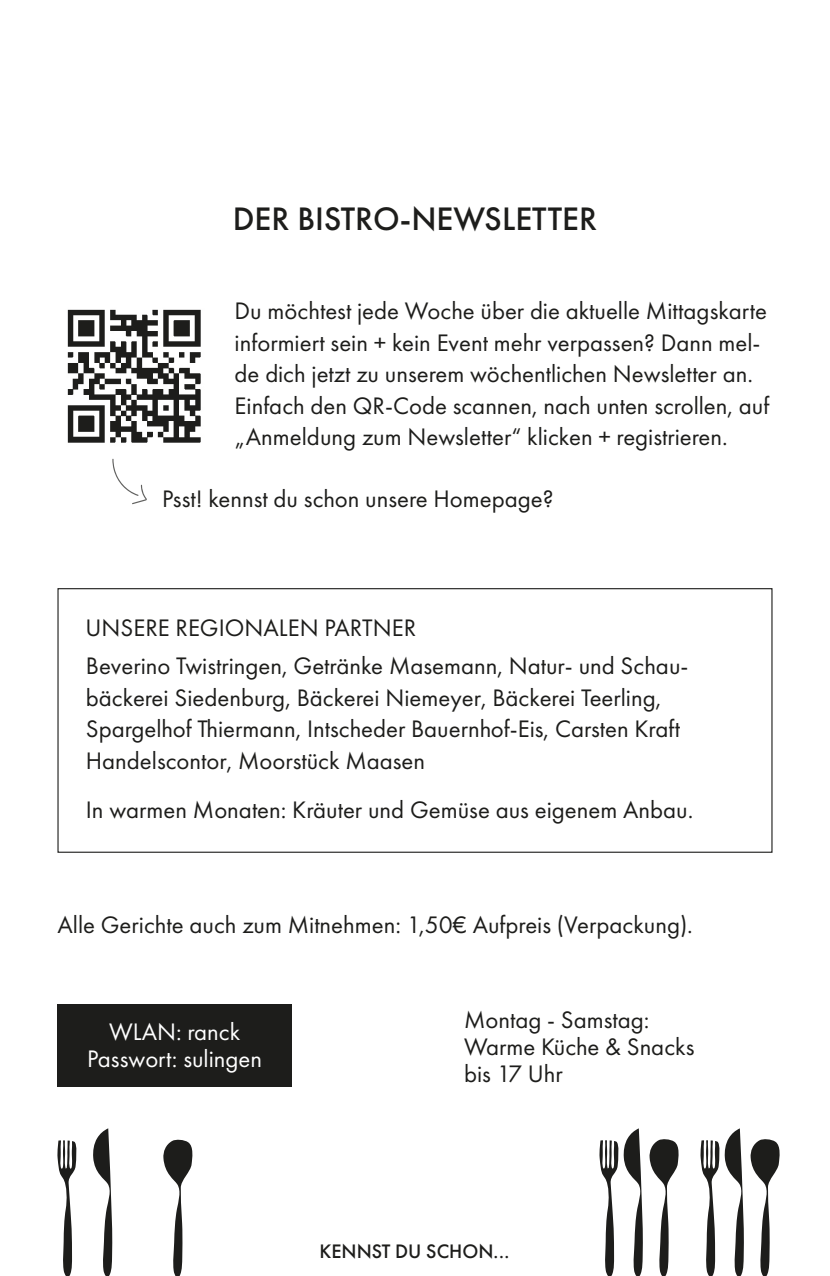
<style>
.page{position:relative;width:830px;height:1276px;background:#fff}
.page>*{position:absolute;margin:0;border:0;box-sizing:border-box;transform-origin:0 0}
.t1{font:500 33.75px "Futura PT";color:#1d1d1b}
.t2{font:24.75px/31.5px "Futura PT";color:#1d1d1b}
.t3{font:24.75px/27px "Futura PT";color:#fff;text-align:center}
.t4{font:500 20.25px "Futura PT";color:#1d1d1b}
</style>
<div class="page">
<svg style="left:93px;top:1128px;width:19px;height:148px"></svg>
<svg style="left:163px;top:1139px;width:30px;height:137px"></svg>
<svg style="left:57px;top:1140px;width:20px;height:136px"></svg>
<svg style="left:649px;top:1139px;width:30px;height:137px"></svg>
<svg style="left:599px;top:1128px;width:43px;height:148px"></svg>
<svg style="left:750px;top:1139px;width:30px;height:137px"></svg>
<svg style="left:700px;top:1128px;width:43px;height:148px"></svg>
<div style="left:57px;top:1004px;width:235px;height:82px;background:#1d1d1b"></div>
<div style="left:57px;top:588px;width:715px;height:265px;border:1px solid #1d1d1b"></div>
<img style="left:67px;top:309px;width:134px;height:134px">
<svg style="left:112px;top:459px;width:35px;height:45px"></svg>
<p class="t1" style="left:233px;top:198px;width:365px">DER BISTRO-NEWSLETTER</p>
<p class="t2" style="left:234px;top:295px;width:536px">Du möchtest jede Woche über die aktuelle Mittagskarte informiert sein + kein Event mehr verpassen? Dann mel&shy;de dich jetzt zu unserem wöchentlichen Newsletter an.<br>Einfach den QR-Code scannen, nach unten scrollen, auf „Anmeldung zum Newsletter“ klicken + registrieren.</p>
<p class="t2" style="left:162px;top:483px;width:392px">Psst! kennst du schon unsere Homepage?</p>
<p class="t2" style="left:86px;top:611px;width:332px">UNSERE REGIONALEN PARTNER</p>
<p class="t2" style="left:86px;top:650px;width:603px">Beverino Twistringen, Getränke Masemann, Natur- und Schau&shy;bäckerei Siedenburg, Bäckerei Niemeyer, Bäckerei Teerling,</p>
<p class="t2" style="left:86px;top:713px;width:595px">Spargelhof Thiermann, Intscheder Bauernhof-Eis, Carsten Kraft</p>
<p class="t2" style="left:86px;top:744px;width:340px">Handelscontor, Moorstück Maasen</p>
<p class="t2" style="left:86px;top:793px;width:608px">In warmen Monaten: Kräuter und Gemüse aus eigenem Anbau.</p>
<p class="t2" style="left:57px;top:909px;width:636px">Alle Gerichte auch zum Mitnehmen: 1,50€ Aufpreis (Verpackung).</p>
<p class="t3" style="left:87px;top:1018px;width:176px">WLAN: ranck<br>Passwort: sulingen</p>
<p class="t2" style="left:464px;top:1004px;width:187px">Montag - Samstag:</p>
<p class="t2" style="left:464px;top:1031px;width:232px">Warme Küche &amp; Snacks</p>
<p class="t2" style="left:464px;top:1058px;width:100px">bis 17 Uhr</p>
<p class="t4" style="left:319px;top:1239px;width:191px">KENNST DU SCHON...</p>
</div>
